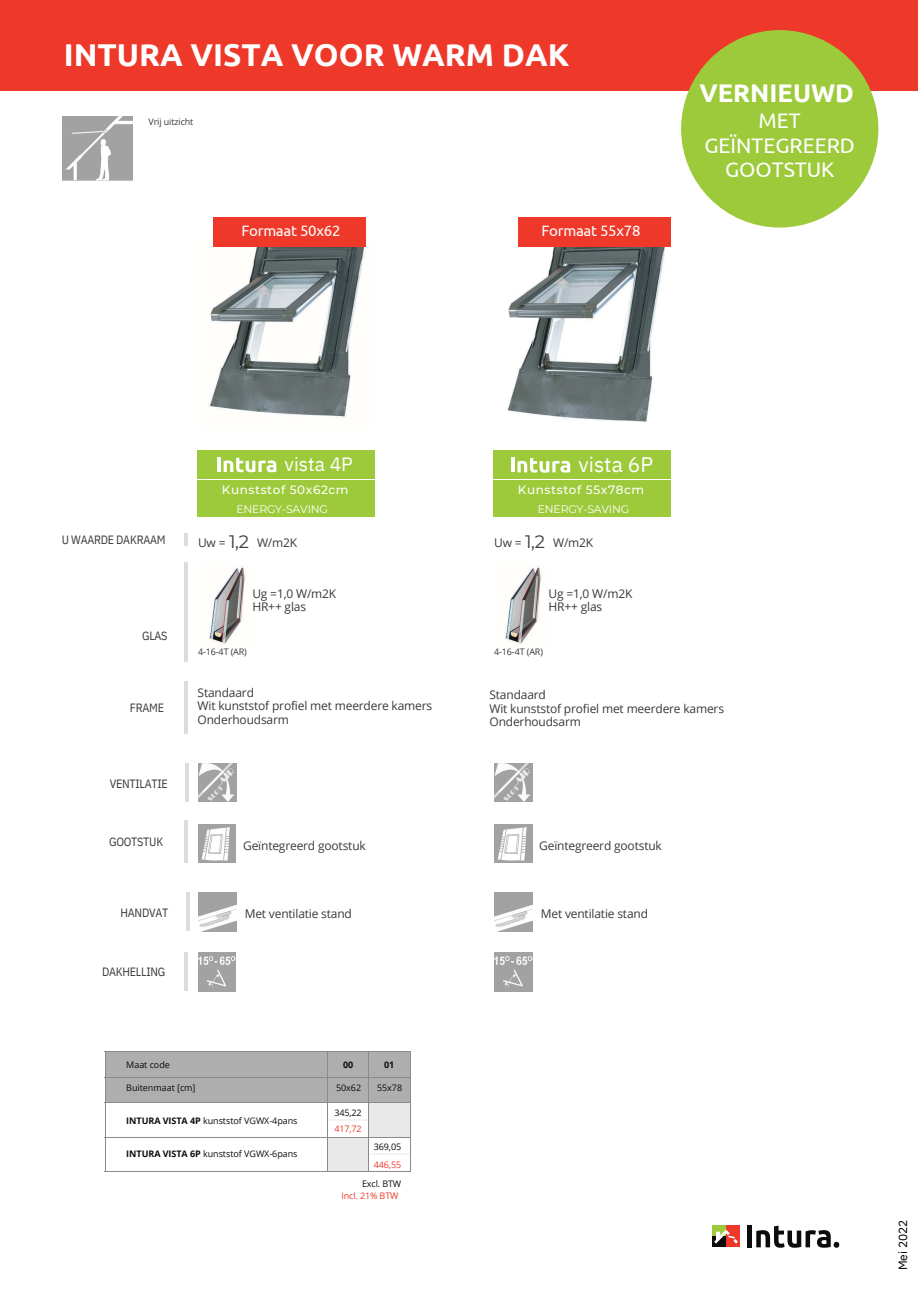
<style>
.page{position:relative;width:918px;height:1289px;background:#fff}
.page>*{position:absolute;margin:0;border:0;box-sizing:border-box;transform-origin:0 0}
.t1{font:700 31.5px "Ubuntu";color:#fff}
.t2{font:700 25.5px "Ubuntu";color:#fff}
.t3{font:21px/24.8px "Ubuntu";color:#fff;text-align:center}
.t4{font:21px "IBM Plex Sans";color:#fff}
.t5{font:19.2px "IBM Plex Sans";color:#fff}
.t6{font:18px "Montserrat";color:#3a3a3a}
.t7{font:15px "Ubuntu";letter-spacing:-.02em;color:#fff}
.t8{font:12px/13.5px "Open Sans";letter-spacing:-.015em;color:#3a3a3a}
.t9{font:12px "IBM Plex Sans Cond";letter-spacing:-.02em;color:#3a3a3a}
.t10{font:500 12px "Montserrat";letter-spacing:.05em;color:#fff}
.t11{font:12px "IBM Plex Sans";color:#000}
.t12{font:10.95px "Montserrat";letter-spacing:-.02em;color:#fff}
.t13{font:9px/16.5px "Open Sans";letter-spacing:-.005em;color:#0c0c0c}
.t14{font:9px "Open Sans";letter-spacing:-.015em;color:#3a3a3a}
.t15{font:9px "Open Sans";letter-spacing:-.015em;color:#ee3829}
.t16{font:700 9px "Open Sans";color:#0c0c0c}
.s1{font-weight:700}
.s2{color:#ee3829}
</style>
<div class="page">
<div style="left:909px;top:0;width:9px;height:90px;background:#ee3829"></div>
<div style="left:0;top:0;width:909px;height:90px;background:#ee3829"></div>
<img style="left:208px;top:240px;width:157px;height:177px">
<img style="left:505px;top:567px;width:36px;height:77px">
<img style="left:209px;top:567px;width:36px;height:77px">
<svg style="left:185px;top:533px;width:3px;height:12px"></svg>
<hr style="left:185px;top:562px;width:3px;height:100px;background:#dcdcdc">
<hr style="left:185px;top:681px;width:3px;height:52px;background:#dcdcdc">
<hr style="left:185px;top:820px;width:3px;height:42px;background:#dcdcdc">
<hr style="left:185px;top:952px;width:3px;height:38px;background:#dcdcdc">
<img style="left:494px;top:824px;width:38px;height:38px">
<img style="left:198px;top:824px;width:38px;height:38px">
<img style="left:494px;top:952px;width:38px;height:38px">
<img style="left:198px;top:952px;width:38px;height:38px">
<hr style="left:186px;top:892px;width:3px;height:38px;background:#dcdcdc">
<div style="left:197px;top:503px;width:178px;height:13px;background:#9dca3b"></div>
<div style="left:197px;top:480px;width:178px;height:23px;background:#9dca3b"></div>
<div style="left:197px;top:449px;width:178px;height:29px;background:#9dca3b"></div>
<div style="left:493px;top:503px;width:178px;height:13px;background:#9dca3b"></div>
<div style="left:493px;top:480px;width:178px;height:23px;background:#9dca3b"></div>
<div style="left:493px;top:449px;width:178px;height:29px;background:#9dca3b"></div>
<img style="left:495px;top:892px;width:38px;height:38px">
<img style="left:199px;top:892px;width:38px;height:38px">
<img style="left:506px;top:217px;width:165px;height:205px">
<img style="left:62px;top:116px;width:71px;height:65px">
<hr style="left:185px;top:763px;width:3px;height:38px;background:#dcdcdc">
<hr style="left:217px;top:457px;width:3px;height:15px;background:#fff">
<svg style="left:224px;top:457px;width:52px;height:15px"></svg>
<hr style="left:511px;top:457px;width:3px;height:15px;background:#fff">
<svg style="left:517px;top:458px;width:53px;height:14px"></svg>
<img style="left:494px;top:763px;width:38px;height:38px">
<img style="left:198px;top:763px;width:38px;height:38px">
<div style="left:214px;top:217px;width:152px;height:30px;background:#ee3829"></div>
<hr style="left:369px;top:1170px;width:41px;height:1px;background:#8a8a8a">
<hr style="left:105px;top:1170px;width:223px;height:1px;background:#8a8a8a">
<hr style="left:328px;top:1170px;width:41px;height:1px;background:#8a8a8a">
<svg style="left:105px;top:1051px;width:306px;height:119px"></svg>
<hr style="left:369px;top:1136px;width:41px;height:1px;background:#8a8a8a">
<div style="left:518px;top:217px;width:152px;height:30px;background:#ee3829"></div>
<div style="left:713px;top:1224px;width:13px;height:11px;background:#9dca3b"></div>
<div style="left:713px;top:1235px;width:13px;height:11px;background:#0c0c0c"></div>
<div style="left:726px;top:1224px;width:13px;height:22px;background:#ee3829"></div>
<svg style="left:714px;top:1229px;width:24px;height:14px"></svg>
<div style="left:747px;top:1224px;width:5px;height:23px;background:#0c0c0c"></div>
<svg style="left:756px;top:1225px;width:83px;height:22px"></svg>
<div style="left:681px;top:30px;width:197px;height:197px;background:#9dca3b;border-radius:50%"></div>
<p class="t1" style="left:64px;top:36px;width:507px">INTURA VISTA VOOR WARM DAK</p>
<p class="t14" style="left:149px;top:115px;width:46px">Vrij uitzicht</p>
<p class="t7" style="left:241px;top:222px;width:101px">Formaat 50x62</p>
<p class="t7" style="left:542px;top:222px;width:101px">Formaat 55x78</p>
<p class="t2" style="left:699px;top:78px;width:156px">VERNIEUWD</p>
<p class="t3" style="left:705px;top:108px;width:152px">MET<br>GEÏNTEGREERD<br>GOOTSTUK</p>
<p class="t5" style="left:285px;top:451px;width:70px">vista 4P</p>
<p class="t4" style="left:579px;top:450px;width:76px">vista 6P</p>
<p class="t9" style="left:62px;top:531px;width:105px">U WAARDE DAKRAAM</p>
<p class="t9" style="left:142px;top:627px;width:27px">GLAS</p>
<p class="t9" style="left:130px;top:700px;width:36px">FRAME</p>
<p class="t9" style="left:110px;top:775px;width:60px">VENTILATIE</p>
<p class="t9" style="left:109px;top:833px;width:56px">GOOTSTUK</p>
<p class="t9" style="left:120px;top:904px;width:49px">HANDVAT</p>
<p class="t9" style="left:102px;top:963px;width:65px">DAKHELLING</p>
<p class="t10" style="left:222px;top:482px;width:128px">Kunststof 50x62cm</p>
<p class="t10" style="left:518px;top:482px;width:128px">Kunststof 55x78cm</p>
<p class="t12" style="left:236px;top:502px;width:93px">ENERGY-SAVING</p>
<p class="t12" style="left:538px;top:502px;width:93px">ENERGY-SAVING</p>
<p class="t6" style="left:229px;top:531px;width:21px">1,2</p>
<p class="t6" style="left:525px;top:531px;width:21px">1,2</p>
<p class="t8" style="left:257px;top:535px;width:42px">W/m2K</p>
<p class="t8" style="left:494px;top:536px;width:29px">Uw =</p>
<p class="t8" style="left:553px;top:535px;width:42px">W/m2K</p>
<p class="t8" style="left:198px;top:536px;width:29px">Uw =</p>
<p class="t8" style="left:252px;top:586px;width:85px">Ug =1,0 W/m2K<br>HR++ glas</p>
<p class="t8" style="left:548px;top:586px;width:85px">Ug =1,0 W/m2K<br>HR++ glas</p>
<p class="t14" style="left:198px;top:645px;width:50px">4-16-4T (AR)</p>
<p class="t14" style="left:494px;top:645px;width:50px">4-16-4T (AR)</p>
<p class="t8" style="left:198px;top:685px;width:58px">Standaard</p>
<p class="t8" style="left:198px;top:699px;width:236px">Wit kunststof profiel met meerdere kamers<br>Onderhoudsarm</p>
<p class="t8" style="left:490px;top:687px;width:58px">Standaard</p>
<p class="t8" style="left:490px;top:701px;width:236px">Wit kunststof profiel met meerdere kamers<br>Onderhoudsarm</p>
<p class="t8" style="left:243px;top:838px;width:124px">Geïntegreerd gootstuk</p>
<p class="t8" style="left:539px;top:838px;width:124px">Geïntegreerd gootstuk</p>
<p class="t8" style="left:245px;top:906px;width:109px">Met ventilatie stand</p>
<p class="t8" style="left:541px;top:906px;width:109px">Met ventilatie stand</p>
<p class="t13" style="left:126px;top:1056px;width:45px">Maat code</p>
<p class="t13" style="left:126px;top:1078px;width:71px">Buitenmaat [cm]</p>
<p class="t13" style="left:126px;top:1111px;width:173px"><span class="s1">INTURA VISTA 4P</span> kunststof VGWX-4pans</p>
<p class="t13" style="left:126px;top:1144px;width:173px"><span class="s1">INTURA VISTA 6P</span> kunststof VGWX-6pans</p>
<p class="t16" style="left:343px;top:1058px;width:12px">00</p>
<p class="t13" style="left:336px;top:1078px;width:27px">50x62</p>
<p class="t13" style="left:334px;top:1103px;width:29px">345,22<br><span class="s2">417,72</span></p>
<p class="t16" style="left:384px;top:1058px;width:12px">01</p>
<p class="t13" style="left:377px;top:1078px;width:27px">55x78</p>
<p class="t13" style="left:374px;top:1138px;width:29px">369,05</p>
<p class="t15" style="left:374px;top:1158px;width:29px">446,55</p>
<p class="t13" style="left:362px;top:1175px;width:41px">Excl. BTW</p>
<p class="t15" style="left:342px;top:1188px;width:59px">Incl. 21% BTW</p>
<p class="t11" style="left:895px;top:1269px;width:52px;rotate:-90deg">Mei 2022</p>
</div>
